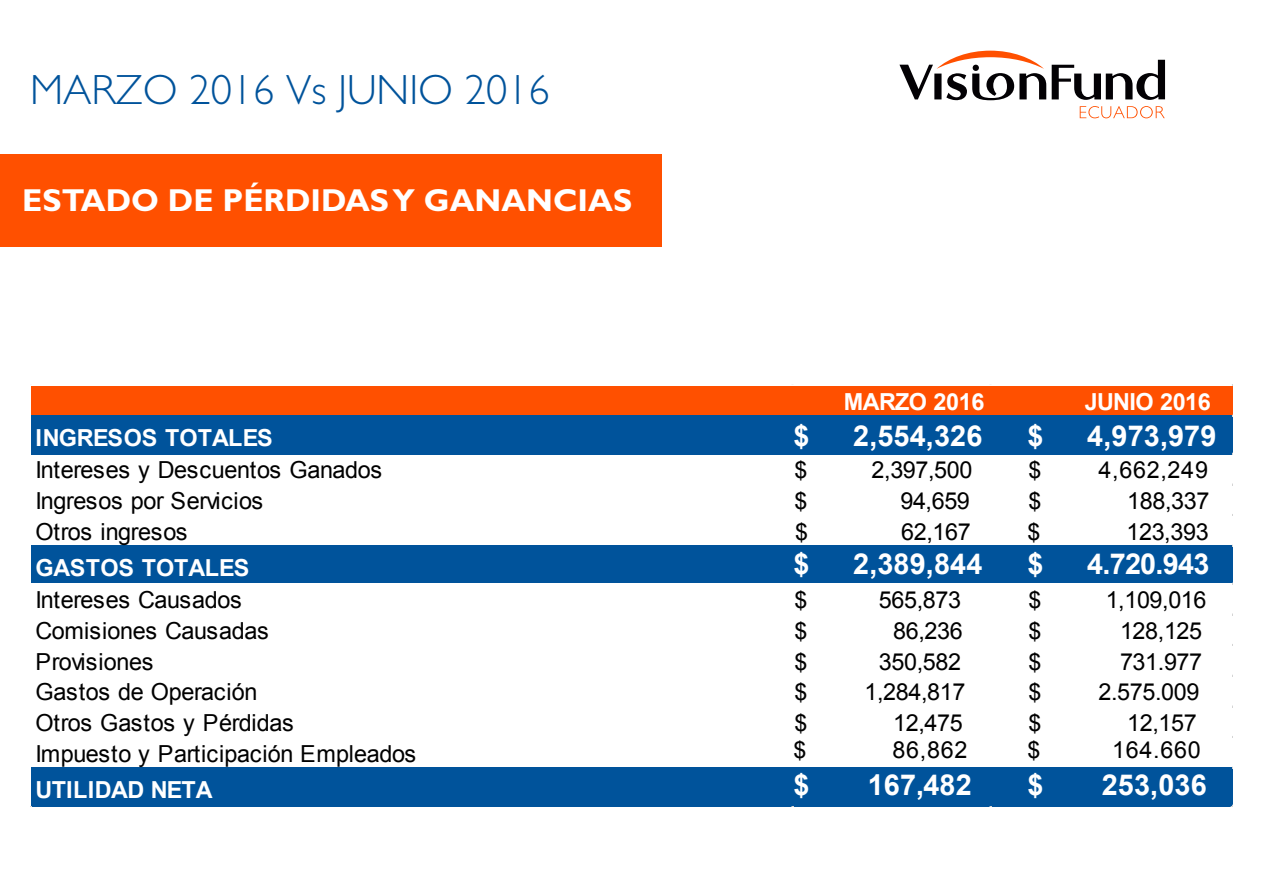
<style>
.page{position:relative;width:1263px;height:893px;background:#fff}
.page>*{position:absolute;margin:0;border:0;box-sizing:border-box;transform-origin:0 0}
.t1{font:300 42.45px "Gill Sans Std";color:#00539b}
.t2{font:700 31.8px "Gill Sans Std";color:#fff}
.t3{font:700 28.8px "Arial";letter-spacing:.005em;color:#fff}
.t4{font:23.4px/30.8px "Arial";letter-spacing:-.015em;color:#000}
.t5{font:700 23.4px "Arial";letter-spacing:-.015em;color:#fff}
</style>
<div class="page">
<svg style="left:1080px;top:106px;width:85px;height:12px"></svg>
<svg style="left:1052px;top:60px;width:113px;height:40px"></svg>
<svg style="left:899px;top:51px;width:147px;height:50px"></svg>
<div style="left:0;top:154px;width:661px;height:93px;background:#ff5000"></div>
<div style="left:32px;top:386px;width:1201px;height:31px;background:#ff5000"></div>
<div style="left:32px;top:415px;width:1201px;height:40px;background:#00539b"></div>
<div style="left:32px;top:545px;width:1201px;height:40px;background:#00539b"></div>
<div style="left:32px;top:583px;width:1201px;height:186px;background:#fff"></div>
<div style="left:32px;top:767px;width:1201px;height:40px;background:#00539b"></div>
<h1 class="t1" style="left:30px;top:66px;width:521px">MARZO 2016 Vs JUNIO 2016</h1>
<h2 class="t2" style="left:22px;top:182px;width:611px">ESTADO DE PÉRDIDASY GANANCIAS</h2>
<p class="t5" style="left:35px;top:422px;width:239px">INGRESOS TOTALES</p>
<p class="t4" style="left:36px;top:455px;width:348px">Intereses y Descuentos Ganados<br>Ingresos por Servicios<br>Otros ingresos</p>
<p class="t5" style="left:36px;top:552px;width:215px">GASTOS TOTALES</p>
<p class="t4" style="left:36px;top:585px;width:382px">Intereses Causados<br>Comisiones Causadas<br>Provisiones<br>Gastos de Operación<br>Otros Gastos y Pérdidas<br>Impuesto y Participación Empleados</p>
<p class="t5" style="left:36px;top:774px;width:179px">UTILIDAD NETA</p>
<p class="t5" style="left:844px;top:386px;width:142px">MARZO 2016</p>
<p class="t5" style="left:1085px;top:386px;width:128px">JUNIO 2016</p>
<p class="t3" style="left:793px;top:416px;width:18px">$</p>
<p class="t3" style="left:853px;top:416px;width:131px">2,554,326</p>
<p class="t3" style="left:1027px;top:416px;width:18px">$</p>
<p class="t3" style="left:1087px;top:416px;width:131px">4,973,979</p>
<p class="t4" style="left:794px;top:455px;width:15px">$</p>
<p class="t4" style="left:872px;top:455px;width:102px">2,397,500</p>
<p class="t4" style="left:794px;top:486px;width:15px">$</p>
<p class="t4" style="left:900px;top:486px;width:71px">94,659</p>
<p class="t4" style="left:795px;top:516px;width:15px">$</p>
<p class="t4" style="left:901px;top:516px;width:71px">62,167</p>
<p class="t4" style="left:1028px;top:455px;width:15px">$</p>
<p class="t4" style="left:1098px;top:455px;width:111px">4,662,249</p>
<p class="t4" style="left:1028px;top:486px;width:15px">$</p>
<p class="t4" style="left:1127px;top:486px;width:84px">188,337</p>
<p class="t4" style="left:1027px;top:516px;width:15px">$</p>
<p class="t4" style="left:1126px;top:516px;width:84px">123,393</p>
<p class="t3" style="left:793px;top:544px;width:18px">$</p>
<p class="t3" style="left:853px;top:544px;width:131px">2,389,844</p>
<p class="t3" style="left:1027px;top:544px;width:18px">$</p>
<p class="t3" style="left:1087px;top:544px;width:124px">4.720.943</p>
<p class="t4" style="left:794px;top:585px;width:15px">$</p>
<p class="t4" style="left:879px;top:585px;width:84px">565,873</p>
<p class="t4" style="left:794px;top:616px;width:15px">$</p>
<p class="t4" style="left:893px;top:616px;width:71px">86,236</p>
<p class="t4" style="left:794px;top:646px;width:15px">$</p>
<p class="t4" style="left:879px;top:646px;width:84px">350,582</p>
<p class="t4" style="left:794px;top:677px;width:15px">$</p>
<p class="t4" style="left:864px;top:677px;width:102px">1,284,817</p>
<p class="t4" style="left:794px;top:708px;width:15px">$</p>
<p class="t4" style="left:893px;top:708px;width:71px">12,475</p>
<p class="t4" style="left:793px;top:734px;width:15px">$</p>
<p class="t4" style="left:892px;top:734px;width:76px">86,862</p>
<p class="t4" style="left:1028px;top:585px;width:15px">$</p>
<p class="t4" style="left:1106px;top:585px;width:102px">1,109,016</p>
<p class="t4" style="left:1028px;top:616px;width:15px">$</p>
<p class="t4" style="left:1120px;top:616px;width:84px">128,125</p>
<p class="t4" style="left:1028px;top:646px;width:15px">$</p>
<p class="t4" style="left:1120px;top:646px;width:84px">731.977</p>
<p class="t4" style="left:1028px;top:677px;width:15px">$</p>
<p class="t4" style="left:1098px;top:677px;width:102px">2.575.009</p>
<p class="t4" style="left:1028px;top:708px;width:15px">$</p>
<p class="t4" style="left:1127px;top:708px;width:71px">12,157</p>
<p class="t4" style="left:1027px;top:734px;width:15px">$</p>
<p class="t4" style="left:1112px;top:734px;width:90px">164.660</p>
<p class="t3" style="left:793px;top:765px;width:18px">$</p>
<p class="t3" style="left:868px;top:765px;width:106px">167,482</p>
<p class="t3" style="left:1027px;top:765px;width:18px">$</p>
<p class="t3" style="left:1102px;top:765px;width:106px">253,036</p>
</div>
